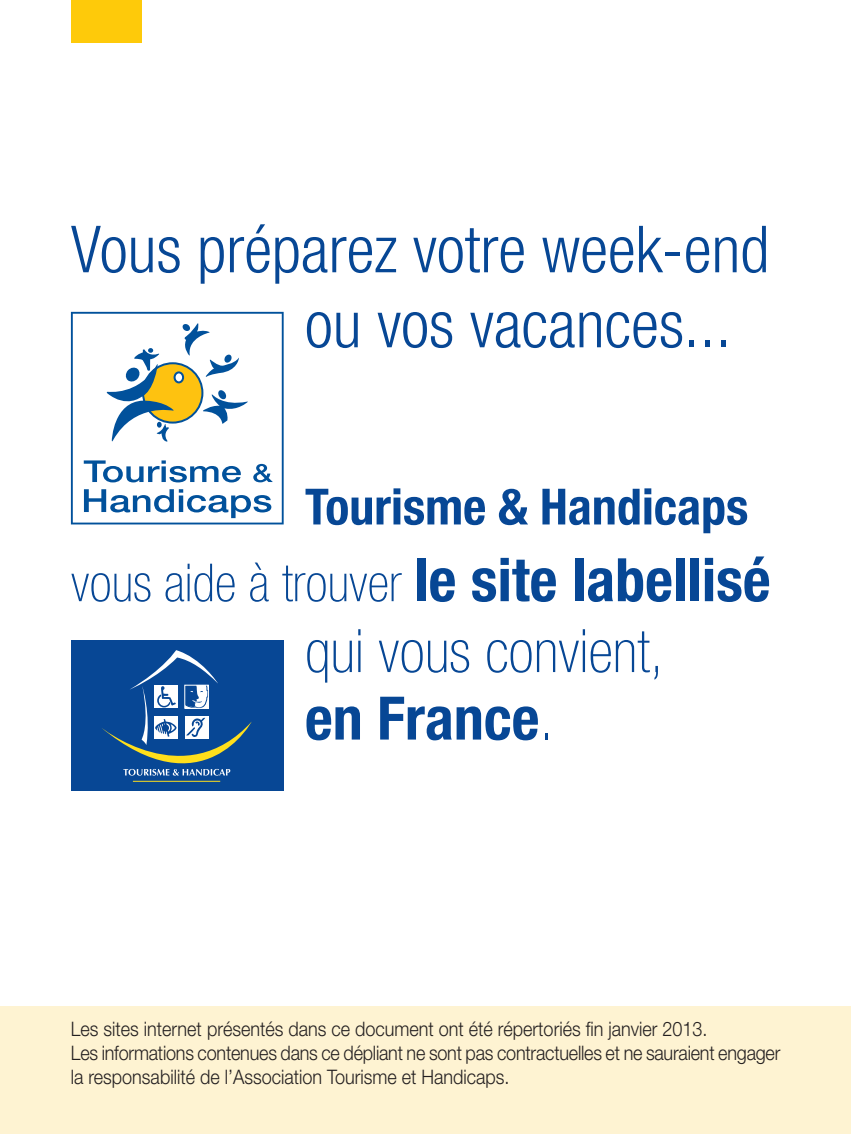
<style>
.page{position:relative;width:851px;height:1134px;background:#fff}
.page>*{position:absolute;margin:0;border:0;box-sizing:border-box;transform-origin:0 0}
.Texte_INTRO{font:300 condensed 65px "Helvetica Neue";color:#074795}
.Texte_INTRO-2{font:100 condensed 60px "Helvetica Neue";color:#074795}
.Texte_INTRO-3{font:700 condensed 60px "Helvetica Neue";color:#074795}
.Texte_INTRO-4{font:100 condensed 52.5px "Helvetica Neue";color:#074795}
.Texte_INTRO-5{font:700 condensed 50px "Helvetica Neue";color:#074795}
.t1{font:300 20px/24px "Helvetica Neue";color:#231f20;scale:.9 1}
.s1{font-weight:700;font-size:60px}
.s2{font-weight:100}
</style>
<div class="page">
<div style="left:0;top:1006px;width:850px;height:128px;background:#fef3d2"></div>
<div style="left:71px;top:0;width:71px;height:43px;background:#feca0a"></div>
<svg style="left:71px;top:312px;width:212px;height:212px"></svg>
<div style="left:143px;top:363px;width:59px;height:60px;background:#fec210;border-radius:50%"></div>
<div style="left:142px;top:362px;width:61px;height:62px;border:2px solid #01519b;border-radius:50%"></div>
<div style="left:174px;top:372px;width:9px;height:10px;background:#fff;border-radius:50%"></div>
<div style="left:173px;top:371px;width:11px;height:12px;border:2px solid #01519b;border-radius:50%"></div>
<svg style="left:182px;top:323px;width:57px;height:54px"></svg>
<svg style="left:202px;top:390px;width:47px;height:34px"></svg>
<svg style="left:105px;top:348px;width:69px;height:95px"></svg>
<svg style="left:84px;top:460px;width:157px;height:22px"></svg>
<svg style="left:253px;top:464px;width:20px;height:18px"></svg>
<svg style="left:84px;top:489px;width:187px;height:29px"></svg>
<div style="left:71px;top:641px;width:212px;height:150px;background:#074795"></div>
<svg style="left:102px;top:650px;width:150px;height:132px"></svg>
<div style="left:185px;top:685px;width:23px;height:23px;border:1px solid #fff"></div>
<p class="Texte_INTRO" style="left:71px;top:212px;width:699px">Vous préparez votre week-end</p>
<p class="Texte_INTRO" style="left:305px;top:287px;width:427px">ou vos vacances...</p>
<p class="Texte_INTRO-5" style="left:305px;top:476px;width:445px">Tourisme &amp; Handicaps</p>
<p class="Texte_INTRO-4" style="left:71px;top:553px;width:701px">vous aide à trouver <span class="s1">le site labellisé</span></p>
<p class="Texte_INTRO-2" style="left:305px;top:617px;width:360px">qui vous convient,</p>
<p class="Texte_INTRO-3" style="left:305px;top:682px;width:250px">en France<span class="s2">.</span></p>
<p class="t1" style="left:71px;top:1017px;width:708px">Les sites internet présentés dans ce document ont été répertoriés fin janvier 2013.</p>
<p class="t1" style="left:71px;top:1041px;width:789px">Les informations contenues dans ce dépliant ne sont pas contractuelles et ne sauraient engager la responsabilité de l’Association Tourisme et Handicaps.</p>
</div>
